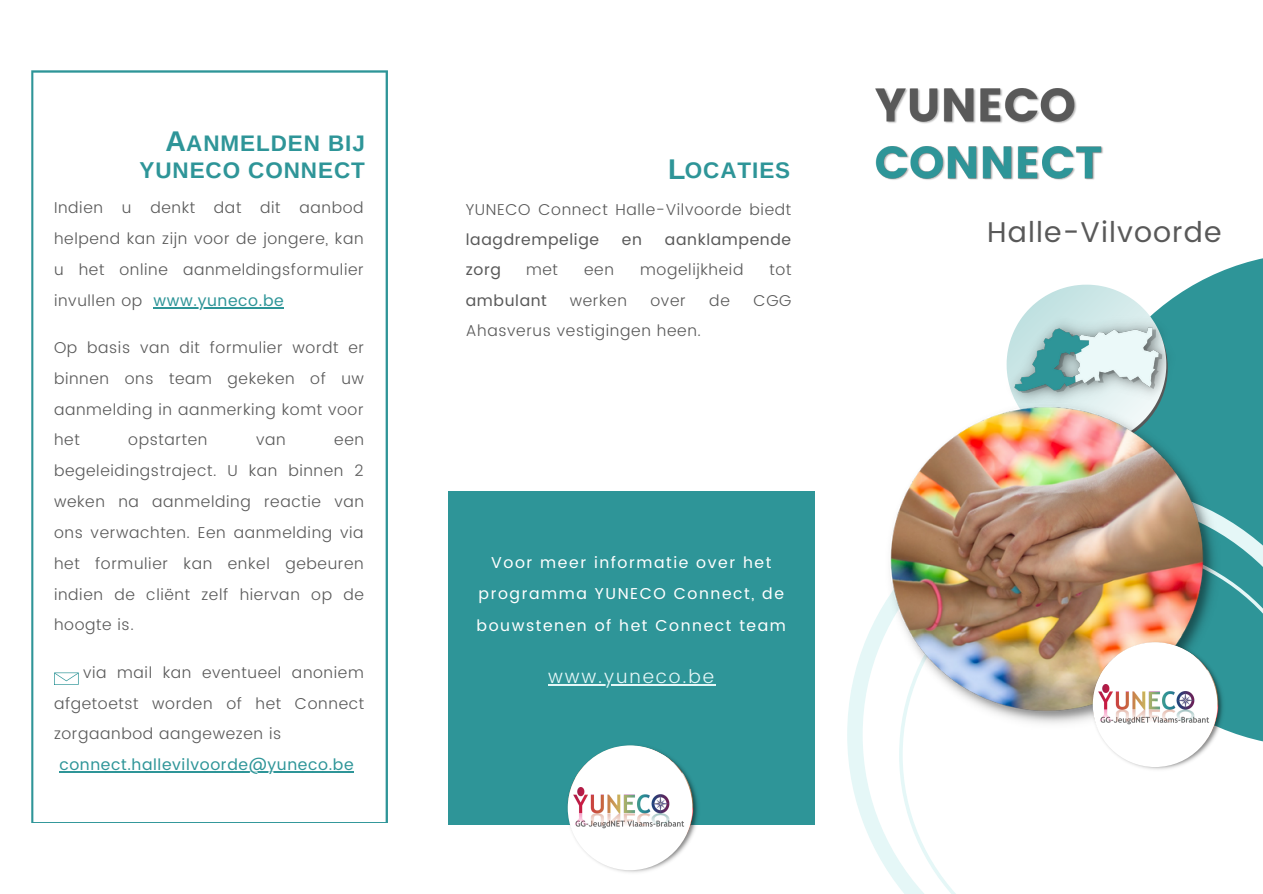
<style>
.page{position:relative;width:1263px;height:894px;background:#fff}
.page>*{position:absolute;margin:0;border:0;box-sizing:border-box;transform-origin:0 0}
.t1{font:28.5px "Poppins";letter-spacing:.04em;color:#595959}
.t2{font:700 28.5px "Arimo";color:#2e9598}
.t3{font:700 22.5px "Arimo";letter-spacing:.04em;color:#2e9598}
.t4{font:300 18.75px "Poppins";letter-spacing:.1em;color:#e5f7f7}
.t5{font:300 15.75px/30.8px "Poppins";letter-spacing:.04em;color:#595959;text-align:justify}
.t6{font:15.75px/31.5px "Poppins";letter-spacing:.1em;color:#fff;text-align:center}
.t7{font:15.75px "Poppins";letter-spacing:.04em;color:#2e9598}
.t8{font:15.75px "Poppins";letter-spacing:.04em;color:#595959}
.s1{font-weight:400;color:#2e9598}
.s2{font-weight:400}
</style>
<div class="page">
<svg style="left:1168px;top:258px;width:95px;height:225px;background:#44a0a2"></svg>
<svg style="left:847px;top:483px;width:416px;height:404px"></svg>
<svg style="left:899px;top:543px;width:364px;height:350px"></svg>
<svg style="left:1024px;top:284px;width:144px;height:31px"></svg>
<div style="left:448px;top:491px;width:366px;height:333px;background:#2e9598"></div>
<img style="left:565px;top:747px;width:135px;height:126px">
<div style="left:568px;top:745px;width:124px;height:125px;background:#fff;border-radius:50%"></div>
<img style="left:573px;top:787px;width:117px;height:41px">
<img style="left:1006px;top:315px;width:170px;height:83px">
<img style="left:884px;top:398px;width:338px;height:333px">
<svg style="left:33px;top:73px;width:353px;height:748px"></svg>
<img style="left:1090px;top:639px;width:135px;height:133px">
<div style="left:1093px;top:642px;width:124px;height:124px;background:#fff;border-radius:50%"></div>
<img style="left:1098px;top:684px;width:117px;height:41px">
<hr style="left:154px;top:307px;width:130px;height:1px;background:#2e9598">
<hr style="left:59px;top:771px;width:295px;height:1px;background:#2e9598">
<svg style="left:54px;top:672px;width:25px;height:12px"></svg>
<hr style="left:548px;top:684px;width:168px;height:1px;background:#e5f7f7">
<img style="left:875px;top:88px;width:202px;height:36px">
<img style="left:875px;top:146px;width:228px;height:34px">
<p class="t2" style="left:165px;top:125px;width:22px">A</p>
<p class="t3" style="left:186px;top:131px;width:180px">ANMELDEN BIJ</p>
<p class="t3" style="left:139px;top:158px;width:227px">YUNECO CONNECT</p>
<p class="t5" style="left:54px;top:192px;width:311px">Indien u denkt dat dit aanbod helpend kan zijn voor de jongere, kan u het online aanmeldingsformulier invullen op <span class="s1">www.yuneco.be</span></p>
<p class="t5" style="left:54px;top:332px;width:312px">Op basis van dit formulier wordt er binnen ons team gekeken of uw aanmelding in aanmerking komt voor het</p>
<p class="t5" style="left:128px;top:424px;width:81px">opstarten</p>
<p class="t5" style="left:256px;top:424px;width:31px">van</p>
<p class="t5" style="left:54px;top:424px;width:312px;text-indent:280px">een begeleidingstraject. U kan binnen 2 weken na aanmelding reactie van ons verwachten. Een aanmelding via het formulier kan enkel gebeuren indien de cliënt zelf hiervan op de hoogte is.</p>
<p class="t5" style="left:54px;top:656px;width:312px;text-indent:29px">via mail kan eventueel anoniem afgetoetst worden of het Connect zorgaanbod aangewezen is</p>
<p class="t7" style="left:59px;top:755px;width:296px">connect.hallevilvoorde@yuneco.be</p>
<p class="t2" style="left:668px;top:153px;width:19px">L</p>
<p class="t3" style="left:685px;top:158px;width:107px">OCATIES</p>
<p class="t5" style="left:466px;top:194px;width:327px;line-height:30.3px">YUNECO Connect Halle-Vilvoorde biedt <span class="s2">laagdrempelige</span></p>
<p class="t8" style="left:622px;top:230px;width:22px">en</p>
<p class="t8" style="left:665px;top:230px;width:128px">aanklampende</p>
<p class="t8" style="left:466px;top:261px;width:37px">zorg</p>
<p class="t5" style="left:526px;top:254px;width:33px">met</p>
<p class="t5" style="left:584px;top:254px;width:31px">een</p>
<p class="t5" style="left:640px;top:254px;width:105px">mogelijkheid</p>
<p class="t5" style="left:770px;top:254px;width:23px">tot</p>
<p class="t8" style="left:466px;top:291px;width:83px">ambulant</p>
<p class="t5" style="left:570px;top:285px;width:59px">werken</p>
<p class="t5" style="left:650px;top:285px;width:37px">over</p>
<p class="t5" style="left:709px;top:285px;width:22px">de</p>
<p class="t5" style="left:753px;top:285px;width:40px">CGG</p>
<p class="t5" style="left:466px;top:315px;width:237px">Ahasverus vestigingen heen.</p>
<p class="t6" style="left:477px;top:546px;width:311px">Voor meer informatie over het programma YUNECO Connect, de bouwstenen of het Connect team</p>
<p class="t4" style="left:548px;top:665px;width:168px">www.yuneco.be</p>
<p class="t1" style="left:987px;top:216px;width:236px">Halle-Vilvoorde</p>
</div>
